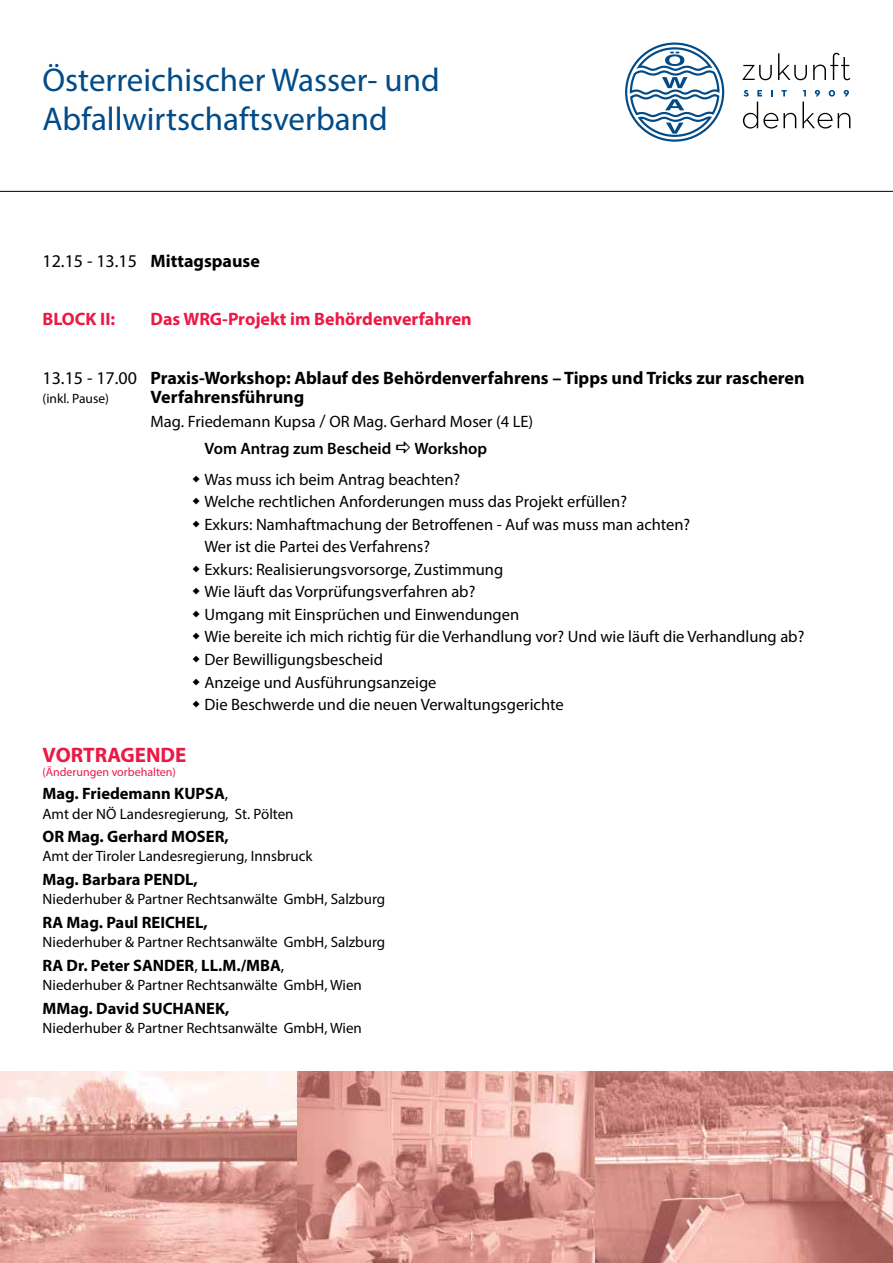
<style>
.page{position:relative;width:893px;height:1263px;background:#fff}
.page>*{position:absolute;margin:0;border:0;box-sizing:border-box;transform-origin:0 0}
.t1{font:33px/39.8px "Myriad Pro";color:#004b88}
.t2{font:700 21px "Myriad Pro";color:#ed1846}
.t3{font:700 18px "Myriad Pro";color:#000}
.t4{font:700 18px "Myriad Pro";color:#ed1846}
.t5{font:16.5px/22.5px "Myriad Pro";color:#000}
.t6{font:700 16.5px "Myriad Pro";color:#000}
.t7{font:600 16.5px "Myriad Pro";color:#000}
.t8{font:15px "Myriad Pro";color:#000}
.t9{font:13.5px "Myriad Pro";color:#000}
.t10{font:12px "Myriad Pro";color:#ed1846}
.s1{font-weight:400}
.s2{font-size:18px}
.s3{font-weight:600}
</style>
<div class="page">
<svg style="left:625px;top:43px;width:100px;height:99px"></svg>
<svg style="left:742px;top:65px;width:30px;height:15px"></svg>
<svg style="left:778px;top:53px;width:29px;height:27px"></svg>
<svg style="left:813px;top:53px;width:37px;height:27px"></svg>
<svg style="left:743px;top:90px;width:53px;height:39px"></svg>
<svg style="left:802px;top:90px;width:48px;height:39px"></svg>
<hr style="left:0;top:191px;width:893px;height:1px;background:#000">
<img style="left:0;top:1071px;width:893px;height:192px">
<h1 class="t1" style="left:43px;top:59px;width:399px">Österreichischer Wasser- und<br>Abfallwirtschaftsverband</h1>
<p class="t3" style="left:43px;top:249px;width:219px"><span class="s1">12.15 - 13.15</span> Mittagspause</p>
<p class="t4" style="left:43px;top:308px;width:74px">BLOCK II:</p>
<p class="t4" style="left:151px;top:308px;width:323px">Das WRG-Projekt im Behördenverfahren</p>
<p class="t3" style="left:43px;top:366px;width:764px"><span class="s1">13.15 - 17.00</span> Praxis-Workshop: Ablauf des Behördenverfahrens – Tipps und Tricks zur rascheren</p>
<p class="t9" style="left:43px;top:391px;width:68px">(inkl. Pause)</p>
<p class="t3" style="left:151px;top:386px;width:155px">Verfahrensführung</p>
<p class="t5" style="left:205px;top:408px;width:330px;line-height:26.7px;text-indent:-54px">Mag. Friedemann Kupsa <span class="s2">/</span> OR Mag. Gerhard Moser (4 LE)<br><span class="s3">Vom Antrag zum Bescheid</span></p>
<p class="t7" style="left:415px;top:438px;width:74px">Workshop</p>
<p class="t5" style="left:205px;top:468px;width:601px">Was muss ich beim Antrag beachten?<br>Welche rechtlichen Anforderungen muss das Projekt erfüllen?<br>Exkurs: Namhaftmachung der Betroffenen - Auf was muss man achten?<br>Wer ist die Partei des Verfahrens?<br>Exkurs: Realisierungsvorsorge, Zustimmung<br>Wie läuft das Vorprüfungsverfahren ab?<br>Umgang mit Einsprüchen und Einwendungen<br>Wie bereite ich mich richtig für die Verhandlung vor? Und wie läuft die Verhandlung ab?<br>Der Bewilligungsbescheid<br>Anzeige und Ausführungsanzeige<br>Die Beschwerde und die neuen Verwaltungsgerichte</p>
<p class="t2" style="left:43px;top:742px;width:145px">VORTRAGENDE</p>
<p class="t10" style="left:43px;top:764px;width:135px">(Änderungen vorbehalten)</p>
<p class="t6" style="left:43px;top:783px;width:187px">Mag. Friedemann KUPSA<span class="s1">,</span></p>
<p class="t8" style="left:43px;top:804px;width:253px">Amt der NÖ Landesregierung, St. Pölten</p>
<p class="t6" style="left:43px;top:826px;width:188px">OR Mag. Gerhard MOSER,</p>
<p class="t8" style="left:43px;top:847px;width:271px">Amt der Tiroler Landesregierung, Innsbruck</p>
<p class="t6" style="left:43px;top:869px;width:157px">Mag. Barbara PENDL,</p>
<p class="t8" style="left:43px;top:890px;width:344px">Niederhuber &amp; Partner Rechtsanwälte GmbH, Salzburg</p>
<p class="t6" style="left:43px;top:911px;width:167px">RA Mag. Paul REICHEL,</p>
<p class="t8" style="left:43px;top:933px;width:344px">Niederhuber &amp; Partner Rechtsanwälte GmbH, Salzburg</p>
<p class="t6" style="left:43px;top:954px;width:243px">RA Dr. Peter SANDER<span class="s1">,</span> LL.M./MBA<span class="s1">,</span></p>
<p class="t8" style="left:43px;top:976px;width:321px">Niederhuber &amp; Partner Rechtsanwälte GmbH, Wien</p>
<p class="t6" style="left:43px;top:997px;width:189px">MMag. David SUCHANEK,</p>
<p class="t8" style="left:43px;top:1018px;width:321px">Niederhuber &amp; Partner Rechtsanwälte GmbH, Wien</p>
</div>
